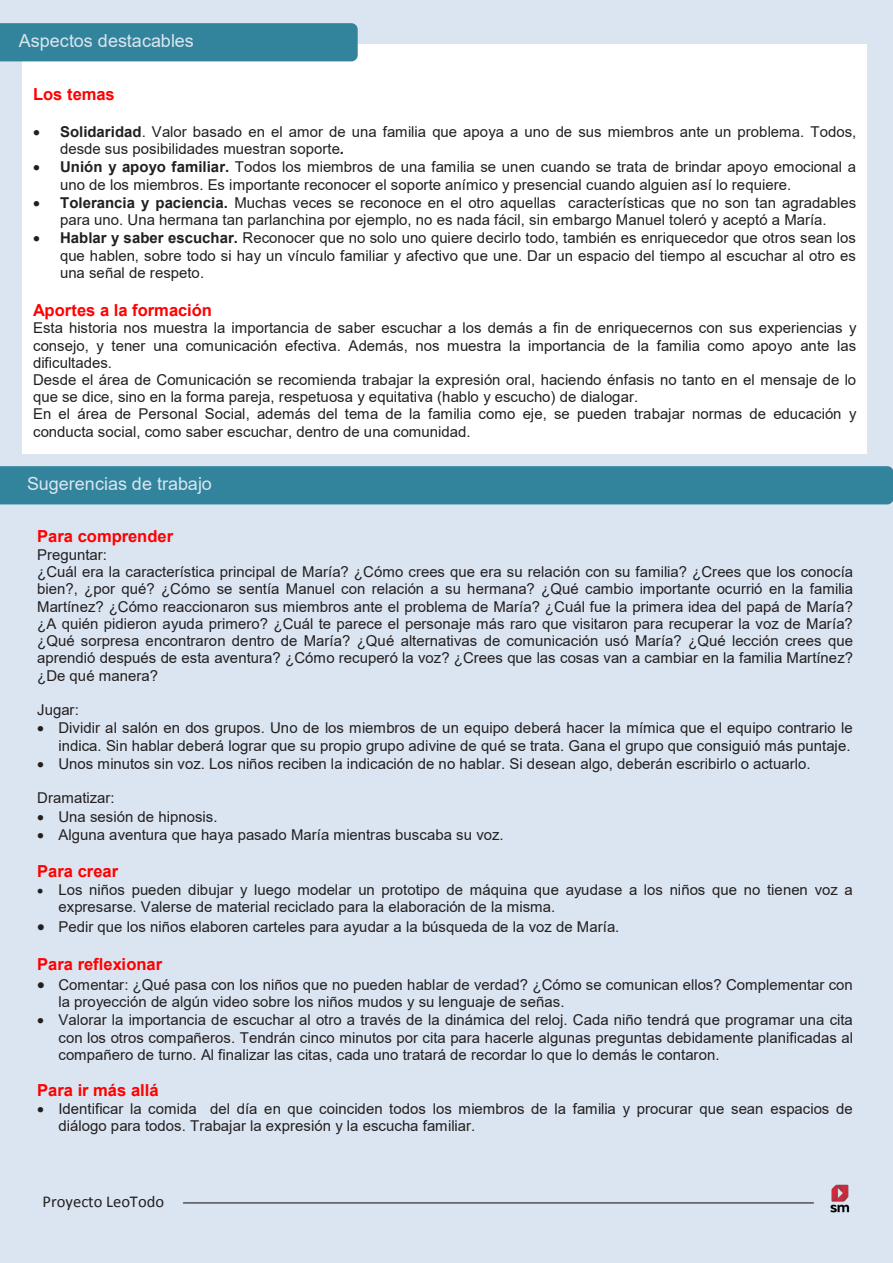
<style>
.page{position:relative;width:893px;height:1263px;background:#dbe5f1}
.page>*{position:absolute;margin:0;border:0;box-sizing:border-box;transform-origin:0 0}
.t1{font:18px "Arial";letter-spacing:.005em;color:#dbe5f1}
.t2{font:700 16.5px "Arial";color:#f00}
.t3{font:16.5px "Calibri";color:#231f20}
.t4{font:15px/17.2px "Arial";color:#231f20}
.s1{font-weight:700}
</style>
<div class="page">
<hr style="left:183px;top:1202px;width:630px;height:1px;background:#231f20">
<div style="left:22px;top:44px;width:845px;height:409px;background:#fff"></div>
<div style="left:0;top:466px;width:893px;height:38px;background:#31849b"></div>
<div style="left:0;top:23px;width:358px;height:38px;background:#31849b"></div>
<img style="left:813px;top:1184px;width:37px;height:29px">
<p class="t1" style="left:19px;top:28px;width:176px">Aspectos destacables</p>
<p class="t2" style="left:33px;top:83px;width:83px">Los temas</p>
<p class="t4" style="left:60px;top:123px;width:798px;text-indent:-27px">• <span class="s1">Solidaridad</span>. Valor basado en el amor de una familia que apoya a uno de sus miembros ante un problema. Todos, desde sus posibilidades muestran soporte<span class="s1">.</span></p>
<p class="t4" style="left:60px;top:158px;width:797px;text-indent:-27px">• <span class="s1">Unión y apoyo familiar.</span> Todos los miembros de una familia se unen cuando se trata de brindar apoyo emocional a uno de los miembros. Es importante reconocer el soporte anímico y presencial cuando alguien así lo requiere.</p>
<p class="t4" style="left:33px;top:194px;width:824px;text-align:center">• <span class="s1">Tolerancia y paciencia.</span> Muchas veces se reconoce en el otro aquellas características que no son tan agradables para uno. Una hermana tan parlanchina por ejemplo, no es nada fácil, sin embargo Manuel toleró y aceptó a María.</p>
<p class="t4" style="left:60px;top:229px;width:797px;text-align:justify;text-indent:-27px">• <span class="s1">Hablar y saber escuchar.</span> Reconocer que no solo uno quiere decirlo todo, también es enriquecedor que otros sean los que hablen, sobre todo si hay un vínculo familiar y afectivo que une. Dar un espacio del tiempo al escuchar al otro es una señal de respeto.</p>
<p class="t2" style="left:33px;top:298px;width:180px">Aportes a la formación</p>
<p class="t4" style="left:33px;top:319px;width:825px">Esta historia nos muestra la importancia de saber escuchar a los demás a fin de enriquecernos con sus experiencias y consejo, y tener una comunicación efectiva. Además, nos muestra la importancia de la familia como apoyo ante las dificultades.<br>Desde el área de Comunicación se recomienda trabajar la expresión oral, haciendo énfasis no tanto en el mensaje de lo que se dice, sino en la forma pareja, respetuosa y equitativa (hablo y escucho) de dialogar.<br>En el área de Personal Social, además del tema de la familia como eje, se pueden trabajar normas de educación y conducta social, como saber escuchar, dentro de una comunidad.</p>
<p class="t1" style="left:27px;top:471px;width:186px">Sugerencias de trabajo</p>
<p class="t2" style="left:37px;top:525px;width:137px">Para comprender</p>
<p class="t4" style="left:37px;top:546px;width:817px">Preguntar:<br>¿Cuál era la característica principal de María? ¿Cómo crees que era su relación con su familia? ¿Crees que los conocía bien?, ¿por qué? ¿Cómo se sentía Manuel con relación a su hermana? ¿Qué cambio importante ocurrió en la familia Martínez? ¿Cómo reaccionaron sus miembros ante el problema de María? ¿Cuál fue la primera idea del papá de María? ¿A quién pidieron ayuda primero? ¿Cuál te parece el personaje más raro que visitaron para recuperar la voz de María? ¿Qué sorpresa encontraron dentro de María? ¿Qué alternativas de comunicación usó María? ¿Qué lección crees que aprendió después de esta aventura? ¿Cómo recuperó la voz? ¿Crees que las cosas van a cambiar en la familia Martínez? ¿De qué manera?</p>
<p class="t4" style="left:37px;top:701px;width:43px">Jugar:</p>
<p class="t4" style="left:37px;top:719px;width:817px;text-align:right">• Dividir al salón en dos grupos. Uno de los miembros de un equipo deberá hacer la mímica que el equipo contrario le indica. Sin hablar deberá lograr que su propio grupo adivine de qué se trata. Gana el grupo que consiguió más puntaje.</p>
<p class="t4" style="left:37px;top:755px;width:775px">• Unos minutos sin voz. Los niños reciben la indicación de no hablar. Si desean algo, deberán escribirlo o actuarlo.</p>
<p class="t4" style="left:37px;top:789px;width:79px">Dramatizar:</p>
<p class="t4" style="left:37px;top:808px;width:182px">• Una sesión de hipnosis.</p>
<p class="t4" style="left:37px;top:826px;width:468px">• Alguna aventura que haya pasado María mientras buscaba su voz.</p>
<p class="t2" style="left:37px;top:860px;width:82px">Para crear</p>
<p class="t4" style="left:58px;top:881px;width:796px;text-indent:-21px">• Los niños pueden dibujar y luego modelar un prototipo de máquina que ayudase a los niños que no tienen voz a expresarse. Valerse de material reciclado para la elaboración de la misma.</p>
<p class="t4" style="left:37px;top:918px;width:584px">• Pedir que los niños elaboren carteles para ayudar a la búsqueda de la voz de María.</p>
<p class="t2" style="left:37px;top:952px;width:126px">Para reflexionar</p>
<p class="t4" style="left:58px;top:976px;width:796px;text-indent:-21px">• Comentar: ¿Qué pasa con los niños que no pueden hablar de verdad? ¿Cómo se comunican ellos? Complementar con la proyección de algún video sobre los niños mudos y su lenguaje de señas.</p>
<p class="t4" style="left:58px;top:1011px;width:796px;text-align:justify;text-indent:-21px">• Valorar la importancia de escuchar al otro a través de la dinámica del reloj. Cada niño tendrá que programar una cita con los otros compañeros. Tendrán cinco minutos por cita para hacerle algunas preguntas debidamente planificadas al compañero de turno. Al finalizar las citas, cada uno tratará de recordar lo que lo demás le contaron.</p>
<p class="t2" style="left:37px;top:1078px;width:123px">Para ir más allá</p>
<p class="t4" style="left:59px;top:1100px;width:796px;text-indent:-21px">• Identificar la comida del día en que coinciden todos los miembros de la familia y procurar que sean espacios de diálogo para todos. Trabajar la expresión y la escucha familiar.</p>
<p class="t3" style="left:42px;top:1191px;width:123px">Proyecto LeoTodo</p>
</div>
